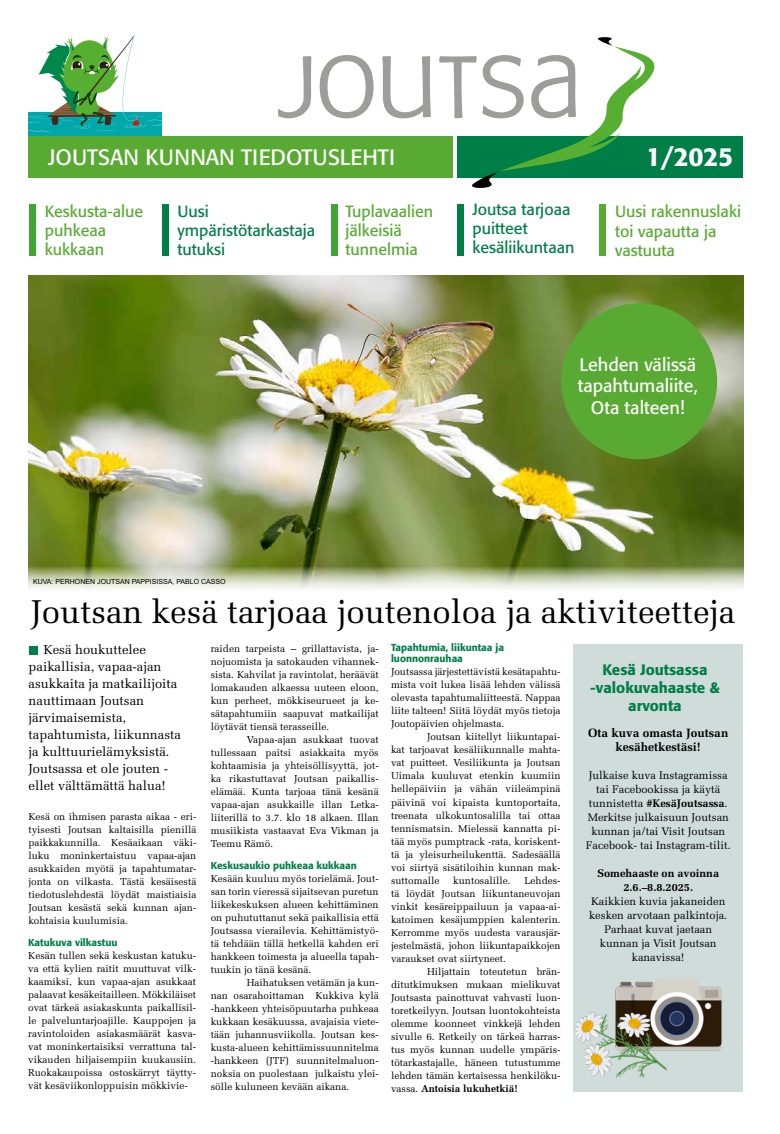
<style>
.page{position:relative;width:780px;height:1134px;background:#fff}
.page>*{position:absolute;margin:0;border:0;box-sizing:border-box;transform-origin:0 0}
.t1{font:33px "Melior";color:#000}
.t2{font:500 26px "Formata";color:#fff}
.t3{font:22px "Formata";color:#fff}
.t4{font:18px/21.6px "Formata";color:#fff;text-align:center}
.t5{font:16px/19.2px "Formata";color:#59aa32}
.t6{font:16px/19.2px "Formata";color:#007e48}
.t7{font:500 15px/18px "Formata";color:#007e48;text-align:center}
.t8{font:13px/17px "Melior";color:#000}
.t9{font:700 12px/14px "Melior LT Std";color:#000;text-align:center}
.t10{font:11px/14px "Melior LT Std";color:#000;text-align:center}
.t11{font:700 11px/14px "Melior LT Std";color:#000;text-align:center}
.t12{font:10px/13px "Melior LT Std";color:#000;text-align:justify}
.t13{font:500 10px/11px "Formata";color:#007e48}
.t14{font:7px "Arial";color:#000}
.s1{font-weight:700}
</style>
<div class="page">
<img style="left:28px;top:275px;width:715px;height:314px">
<div style="left:29px;top:204px;width:7px;height:51px;background:#3fa535"></div>
<div style="left:162px;top:204px;width:7px;height:51px;background:#007e48"></div>
<div style="left:331px;top:204px;width:6px;height:51px;background:#3fa535"></div>
<div style="left:599px;top:204px;width:7px;height:51px;background:#59aa32"></div>
<div style="left:457px;top:204px;width:7px;height:51px;background:#007e48"></div>
<div style="left:456px;top:136px;width:286px;height:41px;background:#007e48"></div>
<div style="left:28px;top:136px;width:424px;height:41px;background:#59aa32"></div>
<svg style="left:278px;top:56px;width:33px;height:62px"></svg>
<svg style="left:319px;top:37px;width:349px;height:151px"></svg>
<div style="left:29px;top:646px;width:8px;height:8px;background:#007e48"></div>
<div style="left:29px;top:113px;width:133px;height:23px;background:#00a8ab"></div>
<svg style="left:29px;top:35px;width:133px;height:97px"></svg>
<svg style="left:560px;top:303px;width:157px;height:157px;background:#5da132"></svg>
<div style="left:573px;top:643px;width:170px;height:448px;background:#cfdcd9"></div>
<img style="left:615px;top:979px;width:107px;height:72px">
<img style="left:575px;top:992px;width:121px;height:86px">
<h3 class="t3" style="left:48px;top:144px;width:348px">JOUTSAN KUNNAN TIEDOTUSLEHTI</h3>
<h2 class="t2" style="left:646px;top:141px;width:89px">1/2025</h2>
<h3 class="t6" style="left:177px;top:201px;width:139px">Uusi ympäristötarkastaja tutuksi</h3>
<h3 class="t5" style="left:615px;top:202px;width:127px">Uusi rakennuslaki toi vapautta ja vastuuta</h3>
<h3 class="t5" style="left:45px;top:201px;width:100px">Keskusta-alue puhkeaa kukkaan</h3>
<h3 class="t5" style="left:345px;top:201px;width:89px">Tuplavaalien jälkeisiä tunnelmia</h3>
<h3 class="t6" style="left:472px;top:199px;width:103px">Joutsa tarjoaa puitteet kesäliikuntaan</h3>
<p class="t14" style="left:33px;top:577px;width:194px">KUVA: PERHONEN JOUTSAN PAPPISISSA, PABLO CASSO</p>
<h3 class="t4" style="left:577px;top:354px;width:122px">Lehden välissä tapahtumaliite,<br>Ota talteen!</h3>
<h1 class="t1" style="left:31px;top:592px;width:706px">Joutsan kesä tarjoaa joutenoloa ja aktiviteetteja</h1>
<h3 class="t8" style="left:29px;top:641px;width:154px;text-indent:15px">Kesä houkuttelee paikallisia, vapaa-ajan asukkaita ja matkailijoita nauttimaan Joutsan järvimaisemista, tapahtumista, liikunnasta ja kulttuurielämyksistä.<br>Joutsassa et ole jouten - ellet välttämättä halua!</h3>
<p class="t12" style="left:28px;top:810px;width:169px">Kesä on ihmisen parasta aikaa - eri&shy;tyisesti Joutsan kaltaisilla pienillä paikkakunnilla. Kesäaikaan väki&shy;luku moninkertaistuu vapaa-ajan asukkaiden myötä ja tapahtumatar&shy;jonta on vilkasta. Tästä kesäisestä tiedotuslehdestä löydät maistiaisia Joutsan kesästä sekä kunnan ajan&shy;kohtaisia kuulumisia.</p>
<p class="t13" style="left:28px;top:937px;width:91px">Katukuva vilkastuu</p>
<p class="t12" style="left:28px;top:949px;width:169px">Kesän tullen sekä keskustan katuku&shy;va että kylien raitit muuttuvat vilk&shy;kaamiksi, kun vapaa-ajan asukkaat palaavat kesäkeitailleen. Mökkiläiset ovat tärkeä asiakaskunta paikallisil&shy;le palveluntarjoajille. Kauppojen ja ravintoloiden asiakasmäärät kasva&shy;vat moninkertaisiksi verrattuna tal&shy;vikauden hiljaisempiin kuukausiin.<br>Ruokakaupoissa ostoskärryt täytty&shy;vät kesäviikonloppuisin mökkivie-</p>
<p class="t12" style="left:211px;top:642px;width:169px">raiden tarpeista – grillattavista, ja&shy;nojuomista ja satokauden vihannek&shy;sista. Kahvilat ja ravintolat, heräävät lomakauden alkaessa uuteen eloon, kun perheet, mökkiseurueet ja ke&shy;sätapahtumiin saapuvat matkailijat löytävät tiensä terasseille.</p>
<p class="t12" style="left:211px;top:733px;width:169px;text-indent:36px">Vapaa-ajan asukkaat tuovat tullessaan paitsi asiakkaita myös kohtaamisia ja yhteisöllisyyttä, jot&shy;ka rikastuttavat Joutsan paikallis&shy;elämää. Kunta tarjoaa tänä kesänä vapaa-ajan asukkaille illan Letka&shy;liiterillä to 3.7. klo 18 alkaen. Illan musiikista vastaavat Eva Vikman ja Teemu Rämö.</p>
<p class="t13" style="left:211px;top:860px;width:147px">Keskusaukio puhkeaa kukkaan</p>
<p class="t12" style="left:211px;top:872px;width:169px">Kesään kuuluu myös torielämä. Jout&shy;san torin vieressä sijaitsevan puretun liikekeskuksen alueen kehittäminen on puhututtanut sekä paikallisia että Joutsassa vierailevia. Kehittämistyö&shy;tä tehdään tällä hetkellä kahden eri hankkeen toimesta ja alueella tapah&shy;tuukin jo tänä kesänä.</p>
<p class="t12" style="left:211px;top:976px;width:169px;text-indent:36px">Haihatuksen vetämän ja kun&shy;nan osarahoittaman Kukkiva kylä -hankkeen yhteisöpuutarha puhkeaa kukkaan kesäkuussa, avajaisia viete&shy;tään juhannusviikolla. Joutsan kes&shy;kusta-alueen kehittämissuunnitelma -hankkeen (JTF) suunnitelmaluon&shy;noksia on puolestaan julkaistu ylei&shy;sölle kuluneen kevään aikana.</p>
<p class="t13" style="left:391px;top:642px;width:114px">Tapahtumia, liikuntaa ja luonnonrauhaa</p>
<p class="t12" style="left:391px;top:666px;width:171px">Joutsassa järjestettävistä kesätapahtu&shy;mista voit lukea lisää lehden välissä olevasta tapahtumaliitteestä. Nappaa liite talteen! Siitä löydät myös tietoja Joutopäivien ohjelmasta.</p>
<p class="t12" style="left:391px;top:731px;width:171px;text-indent:36px">Joutsan kiitellyt liikuntapai&shy;kat tarjoavat kesäliikunnalle mahta&shy;vat puitteet. Vesiliikunta ja Joutsan Uimala kuuluvat etenkin kuumiin hellepäiviin ja vähän viileämpinä päivinä voi kipaista kuntoportaita, treenata ulkokuntosalilla tai ottaa tennismatsin. Mielessä kannatta pi&shy;tää myös pumptrack -rata, koriskent&shy;tä ja yleisurheilukenttä. Sadesäällä voi siirtyä sisätiloihin kunnan mak&shy;suttomalle</p>
<p class="t12" style="left:391px;top:874px;width:171px;text-indent:133px">Lehdes&shy;tä löydät Joutsan liikuntaneuvojan vinkit kesäreippailuun ja vapaa-ai&shy;katoimen kesäjumppien kalenterin.<br>Kerromme myös uudesta varausjär&shy;jestelmästä, johon liikuntapaikkojen varaukset ovat siirtyneet.</p>
<p class="t12" style="left:391px;top:965px;width:171px;text-indent:36px">Hiljattain toteutetun brän&shy;ditutkimuksen mukaan mielikuvat Joutsasta painottuvat vahvasti luon&shy;toretkeilyyn. Joutsan luontokohteista olemme koonneet vinkkejä lehden sivulle 6. Retkeily on tärkeä harras&shy;tus myös kunnan uudelle ympäris&shy;tötarkastajalle, häneen tutustumme lehden tämän kertaisessa henkilöku&shy;vassa. <span class="s1">Antoisia lukuhetkiä!</span></p>
<p class="t12" style="left:453px;top:874px;width:59px">kuntosalille.</p>
<h3 class="t7" style="left:590px;top:661px;width:131px">Kesä Joutsassa -valokuvahaaste &amp; arvonta</h3>
<p class="t9" style="left:588px;top:725px;width:142px">Ota kuva omasta Joutsan kesähetkestäsi!</p>
<p class="t10" style="left:585px;top:768px;width:146px">Julkaise kuva Instagramissa tai Facebookissa ja käytä tunnistetta <span class="s1">#KesäJoutsassa</span>.<br>Merkitse julkaisuun Joutsan kunnan ja/tai Visit Joutsan<br>Facebook- tai Instagram-tilit.</p>
<p class="t11" style="left:597px;top:866px;width:123px">Somehaaste on avoinna<br>2.6.–8.8.2025.</p>
<p class="t10" style="left:589px;top:894px;width:140px">Kaikkien kuvia jakaneiden kesken arvotaan palkintoja.<br>Parhaat kuvat jaetaan kunnan ja Visit Joutsan kanavissa!</p>
</div>
